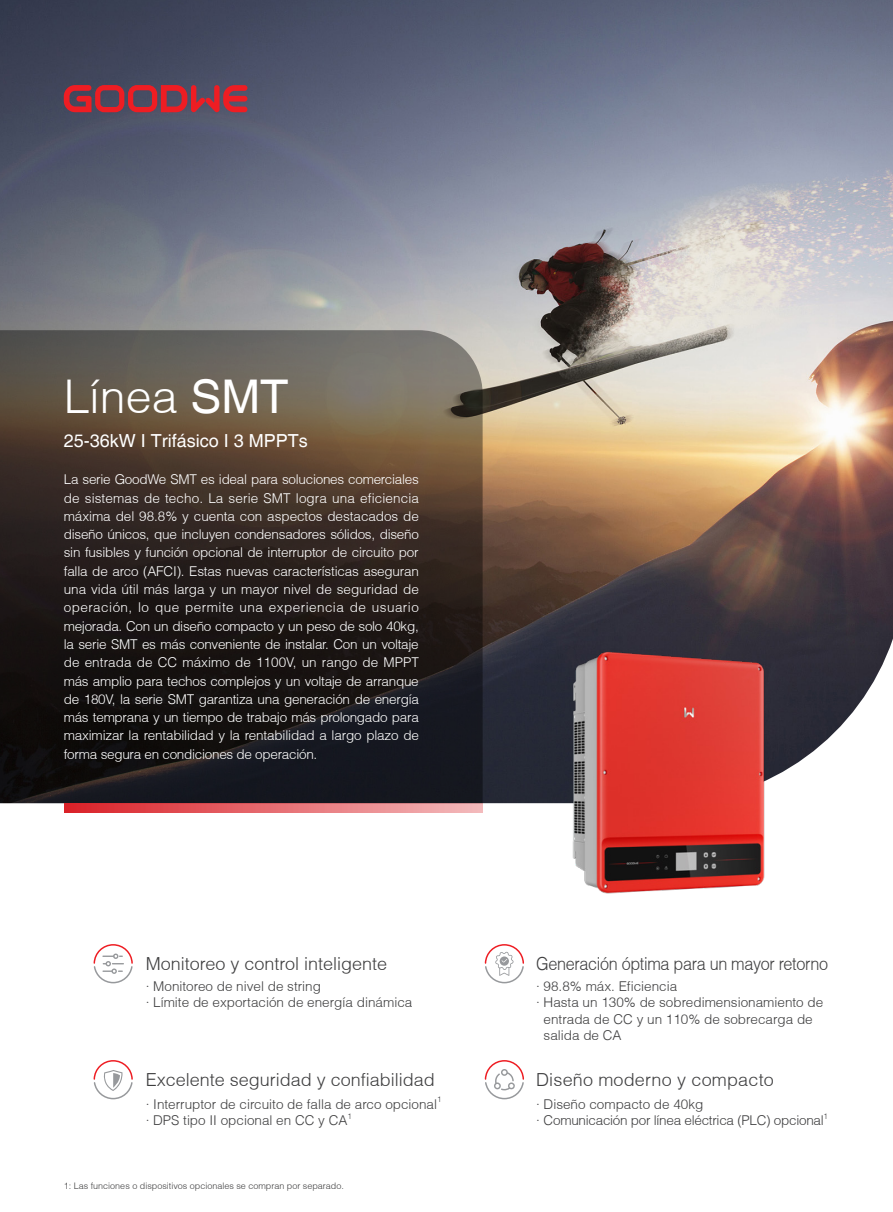
<style>
.page{position:relative;width:893px;height:1212px;background:#fff}
.page>*{position:absolute;margin:0;border:0;box-sizing:border-box;transform-origin:0 0}
.t1{font:300 46.5px "Helvetica";color:#fff}
.t2{font:300 18px "Helvetica";color:#3e3e3f}
.t3{font:300 18px "Helvetica";letter-spacing:-.02em;color:#3e3e3f;scale:.9 1}
.t4{font:18px "Helvetica";color:#fff}
.t5{font:300 13.5px/18.3px "Helvetica";letter-spacing:-.02em;color:#fff;text-align:justify}
.t6{font:300 13.5px/16.2px "Helvetica";color:#3e3e3f}
.t7{font:300 13.5px "Helvetica";letter-spacing:-.02em;color:#3e3e3f}
.t8{font:300 9px "Helvetica";color:#3e3e3f}
.t9{font:300 7.8px "Helvetica";color:#3e3e3f}
.s1{font-weight:400}
</style>
<div class="page">
<img style="left:0;top:0;width:893px;height:803px">
<svg style="left:64px;top:85px;width:183px;height:27px;background:#9e3542"></svg>
<svg style="left:0;top:330px;width:483px;height:473px;background:#372f2a"></svg>
<svg style="left:64px;top:803px;width:419px;height:9px;background:#e46b6f"></svg>
<img style="left:518px;top:643px;width:295px;height:251px">
<svg style="left:93px;top:944px;width:40px;height:40px"></svg>
<svg style="left:93px;top:1060px;width:40px;height:40px"></svg>
<svg style="left:484px;top:944px;width:40px;height:40px"></svg>
<svg style="left:484px;top:1060px;width:40px;height:40px"></svg>
<p class="t1" style="left:64px;top:367px;width:226px">Línea <span class="s1">SMT</span></p>
<p class="t4" style="left:64px;top:430px;width:246px">25-36kW I Trifásico I 3 MPPTs</p>
<p class="t5" style="left:64px;top:470px;width:357px">La serie GoodWe SMT es ideal para soluciones comerciales de sistemas de techo. La serie SMT logra una eficiencia máxima del 98.8% y cuenta con aspectos destacados de diseño únicos, que incluyen condensadores sólidos, diseño sin fusibles y función opcional de interruptor de circuito por falla de arco (AFCI). Estas nuevas características aseguran una vida útil más larga y un mayor nivel de seguridad de operación, lo que permite una experiencia de usuario mejorada. Con un diseño compacto y un peso de solo 40kg, la serie SMT es más conveniente de instalar. Con un voltaje de entrada de CC máximo de 1100V, un rango de MPPT más amplio para techos complejos y un voltaje de arranque de 180V, la serie SMT garantiza una generación de energía más temprana y un tiempo de trabajo más prolongado para maximizar la rentabilidad y la rentabilidad a largo plazo de forma segura en condiciones de operación.</p>
<p class="t2" style="left:146px;top:952px;width:243px">Monitoreo y control inteligente</p>
<p class="t6" style="left:146px;top:978px;width:177px">· Monitoreo de nivel de string</p>
<p class="t6" style="left:146px;top:994px;width:268px">· Límite de exportación de energía dinámica</p>
<p class="t2" style="left:146px;top:1068px;width:291px">Excelente seguridad y confiabilidad</p>
<p class="t6" style="left:146px;top:1096px;width:293px">· Interruptor de circuito de falla de arco opcional</p>
<p class="t9" style="left:437px;top:1095px;width:6px">1</p>
<p class="t6" style="left:146px;top:1112px;width:203px">· DPS tipo II opcional en CC y CA</p>
<p class="t9" style="left:348px;top:1111px;width:6px">1</p>
<p class="t8" style="left:64px;top:1180px;width:282px">1: Las funciones o dispositivos opcionales se compran por separado.</p>
<p class="t3" style="left:536px;top:952px;width:326px">Generación óptima para un mayor retorno</p>
<p class="t6" style="left:536px;top:978px;width:143px">· 98.8% máx. Eficiencia</p>
<p class="t6" style="left:544px;top:994px;width:281px;text-indent:-8px">· Hasta un 130% de sobredimensionamiento de entrada de CC y un 110% de sobrecarga de salida de CA</p>
<p class="t2" style="left:536px;top:1068px;width:239px">Diseño moderno y compacto</p>
<p class="t6" style="left:536px;top:1096px;width:169px">· Diseño compacto de 40kg</p>
<p class="t7" style="left:536px;top:1112px;width:289px">· Comunicación por línea eléctrica (PLC) opcional</p>
<p class="t9" style="left:823px;top:1111px;width:6px">1</p>
</div>
